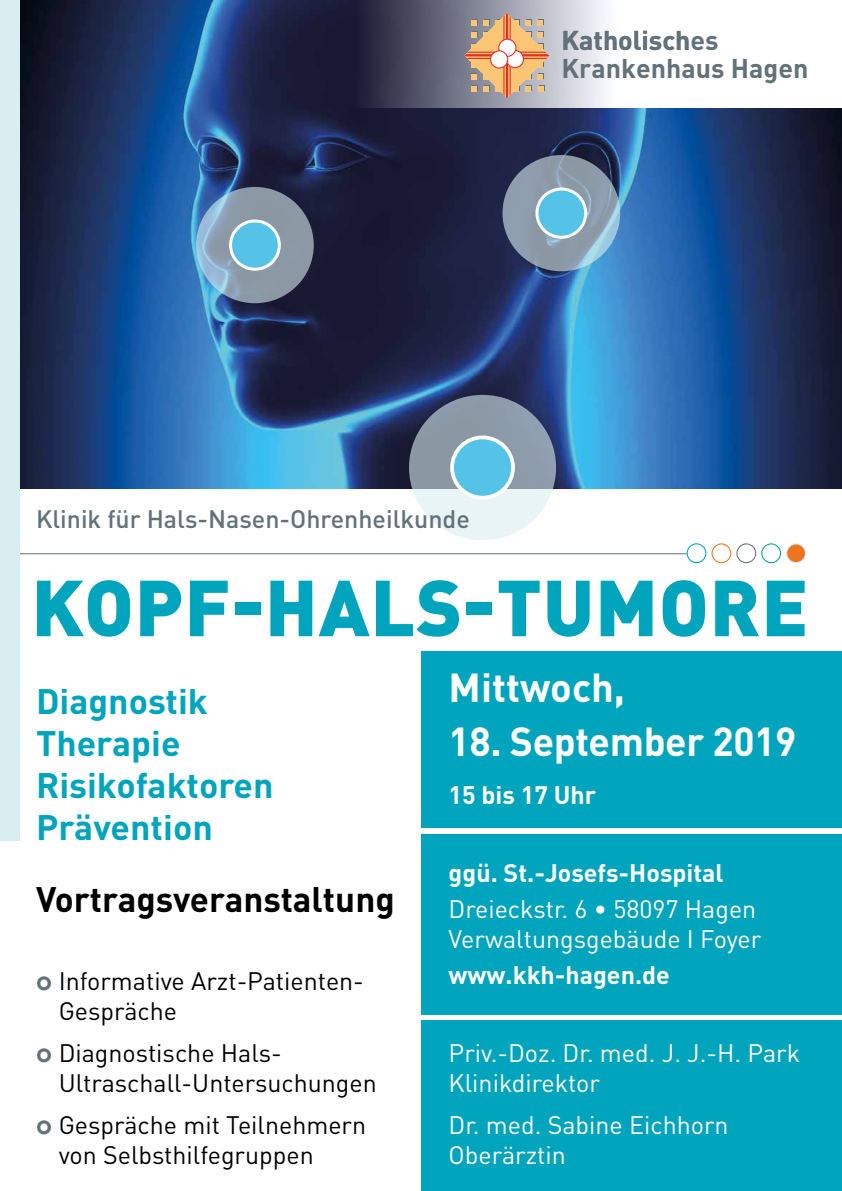
<style>
.page{position:relative;width:842px;height:1191px;background:#fff}
.page>*{position:absolute;margin:0;border:0;box-sizing:border-box;transform-origin:0 0}
.t1{font:900 78px "DIN Pro";letter-spacing:.01em;color:#00a4bd}
.t2{font:700 40px "DIN Pro";letter-spacing:-.01em;color:#fff}
.t3{font:700 35px/42px "DIN Pro";color:#00a4bd}
.t4{font:700 35px "DIN Pro";color:#000}
.t5{font:700 26.8px/28.4px "DIN Pro";color:#63717a}
.t6{font:25px/30px "DIN Pro";color:#000}
.t7{font:25px/30px "DIN Pro";color:#fff}
.t8{font:700 25px "DIN Pro";color:#fff}
.t9{font:500 25px "DIN Pro";color:#63717a}
.s1{font-family:"Century Gothic";font-weight:700;color:#63717a}
</style>
<div class="page">
<img style="left:19px;top:0;width:823px;height:488px">
<svg style="left:409px;top:395px;width:147px;height:145px;background:#aebbc4"></svg>
<div style="left:452px;top:437px;width:61px;height:60px;background:#55c3e7;border-radius:50%"></div>
<div style="left:450px;top:435px;width:65px;height:64px;border:4px solid #fff;border-radius:50%"></div>
<svg style="left:502px;top:155px;width:118px;height:116px;background:#8fa1b0"></svg>
<svg style="left:196px;top:187px;width:118px;height:116px;background:#8fa1b1"></svg>
<div style="left:537px;top:189px;width:49px;height:48px;background:#55c3e7;border-radius:50%"></div>
<div style="left:535px;top:187px;width:52px;height:52px;border:3px solid #fff;border-radius:50%"></div>
<div style="left:231px;top:221px;width:48px;height:48px;background:#55c3e7;border-radius:50%"></div>
<div style="left:229px;top:219px;width:52px;height:52px;border:3px solid #fff;border-radius:50%"></div>
<div style="left:421px;top:834px;width:421px;height:180px;background:#00a4bd"></div>
<div style="left:421px;top:1020px;width:421px;height:171px;background:#00a4bd"></div>
<div style="left:421px;top:651px;width:421px;height:177px;background:#00a4bd"></div>
<hr style="left:0;top:553px;width:687px;height:1px;background:#63717a">
<svg style="left:337px;top:0;width:505px;height:108px"></svg>
<div style="left:0;top:0;width:19px;height:840px;background:#d9eef0"></div>
<svg style="left:464px;top:13px;width:85px;height:85px;background:#cea98a"></svg>
<div style="left:506px;top:50px;width:18px;height:18px;border:1px solid #e62d24;border-radius:50%"></div>
<div style="left:499px;top:39px;width:17px;height:17px;background:#fff;border-radius:50%"></div>
<div style="left:498px;top:39px;width:18px;height:18px;border:1px solid #e62d24;border-radius:50%"></div>
<div style="left:491px;top:51px;width:17px;height:17px;background:#fff;border-radius:50%"></div>
<div style="left:490px;top:50px;width:18px;height:19px;border:1px solid #e62d24;border-radius:50%"></div>
<div style="left:761px;top:543px;width:20px;height:20px;border:1px solid #00a19a;border-radius:50%"></div>
<div style="left:736px;top:543px;width:20px;height:20px;border:1px solid #63717a;border-radius:50%"></div>
<div style="left:711px;top:543px;width:20px;height:20px;border:1px solid #ee741d;border-radius:50%"></div>
<div style="left:687px;top:543px;width:19px;height:20px;border:1px solid #00a4bd;border-radius:50%"></div>
<div style="left:787px;top:544px;width:18px;height:18px;background:#ee741d;border-radius:50%"></div>
<div style="left:786px;top:543px;width:20px;height:20px;border:1px solid #d9eef0;border-radius:50%"></div>
<p class="t5" style="left:561px;top:25px;width:248px">Katholisches<br>Krankenhaus Hagen</p>
<p class="t9" style="left:36px;top:502px;width:435px">Klinik für Hals-Nasen-Ohrenheilkunde</p>
<h1 class="t1" style="left:31px;top:555px;width:779px">KOPF-HALS-TUMORE</h1>
<h3 class="t3" style="left:36px;top:679px;width:239px">Diagnostik<br>Therapie<br>Risikofaktoren<br>Prävention</h3>
<h3 class="t4" style="left:36px;top:876px;width:360px">Vortragsveranstaltung</h3>
<p class="t6" style="left:59px;top:965px;width:307px;text-indent:-23px"><span class="s1">o</span> Informative Arzt-Patienten-<br>Gespräche</p>
<p class="t6" style="left:59px;top:1037px;width:320px;text-indent:-23px"><span class="s1">o</span> Diagnostische Hals-<br>Ultraschall-Untersuchungen</p>
<p class="t6" style="left:59px;top:1109px;width:309px;text-indent:-23px"><span class="s1">o</span> Gespräche mit Teilnehmern von Selbsthilfegruppen</p>
<h2 class="t2" style="left:449px;top:660px;width:178px">Mittwoch,</h2>
<h2 class="t2" style="left:449px;top:714px;width:349px">18. September 2019</h2>
<p class="t8" style="left:449px;top:778px;width:149px">15 bis 17 Uhr</p>
<p class="t8" style="left:449px;top:856px;width:276px">ggü. St.-Josefs-Hospital</p>
<p class="t7" style="left:449px;top:893px;width:314px">Dreieckstr. 6 • 58097 Hagen<br>Verwaltungsgebäude I Foyer</p>
<p class="t8" style="left:449px;top:958px;width:223px">www.kkh-hagen.de</p>
<p class="t7" style="left:449px;top:1037px;width:353px">Priv.-Doz. Dr. med. J. J.-H. Park<br>Klinikdirektor</p>
<p class="t7" style="left:449px;top:1109px;width:281px">Dr. med. Sabine Eichhorn<br>Oberärztin</p>
</div>
